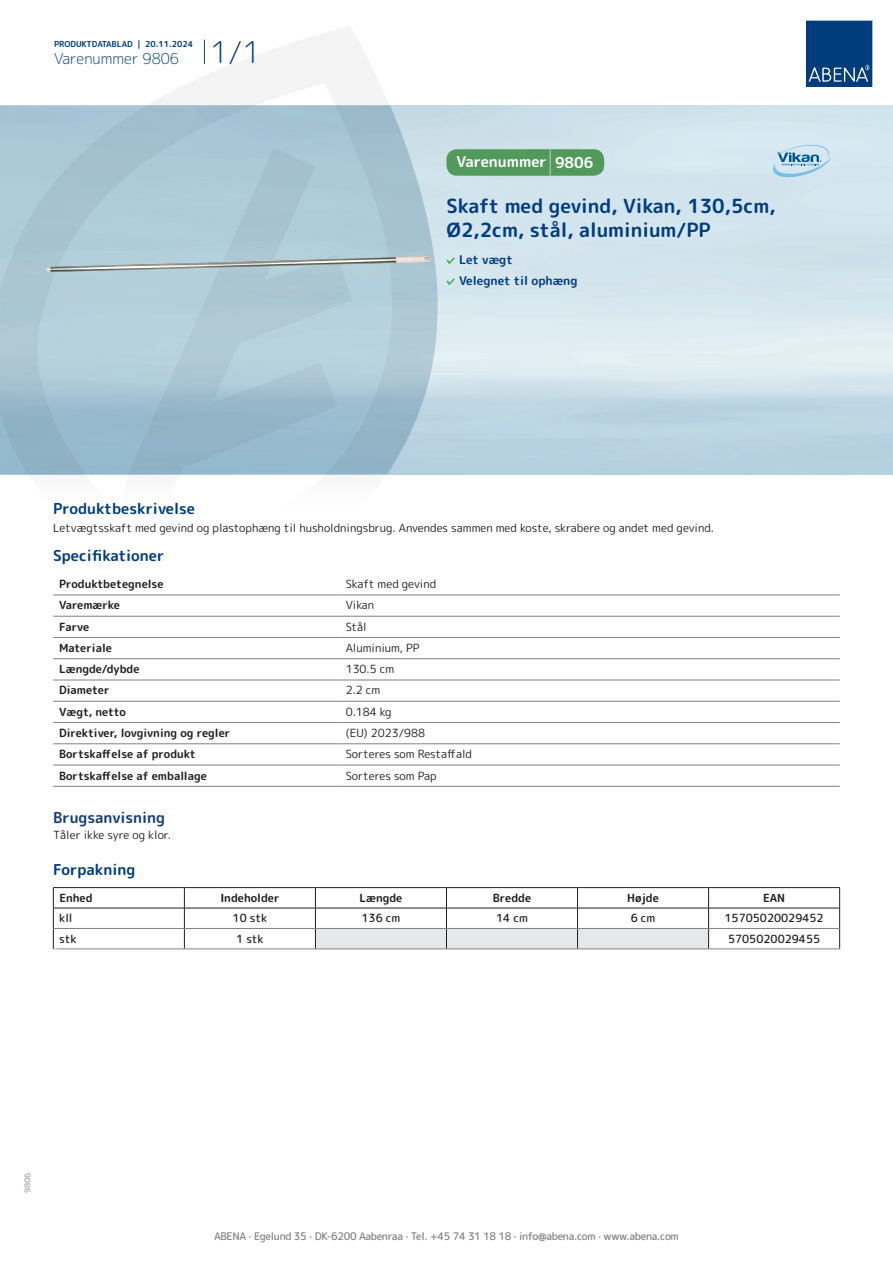
<style>
.page{position:relative;width:893px;height:1263px;background:#fff}
.page>*{position:absolute;margin:0;border:0;box-sizing:border-box;transform-origin:0 0}
.t1{font:700 19.5px/24px "Rounded Mplus 1 c";color:#013d7d}
.t2{font:700 15px "Rounded Mplus 1 c";color:#013d7d}
.t3{font:300 15px "Rounded Mplus 1 c";color:#013d7d}
.t4{font:700 15px "Rounded Mplus 1 c";color:#fff}
.t5{font:700 15px "Rounded Mplus 1 c";color:#153f74}
.t6{font:700 12px/21px "Rounded Mplus 1 c";color:#013d7d}
.t7{font:11.25px "Rounded Mplus 1 c";color:#231f20}
.t8{font:700 11.25px "Rounded Mplus 1 c";color:#231f20}
.t9{font:500 11.25px "Rounded Mplus 1 c";color:#231f20}
.t10{font:500 10.5px "Rounded Mplus 1 c";letter-spacing:-.03em;color:#808285}
.t11{font:700 10.5px "Rounded Mplus 1 c";color:#fff}
.t12{font:700 8.25px "Rounded Mplus 1 c";color:#013d7d}
.t13{font:700 8.25px "Rounded Mplus 1 c";color:#b2b3b7}
.s1{font-size:30px}
.s2{font-size:25.5px}
</style>
<div class="page">
<svg style="left:0;top:26px;width:439px;height:569px"></svg>
<svg style="left:0;top:106px;width:438px;height:368px;background:#a8c5d4"></svg>
<svg style="left:204px;top:40px;width:1px;height:24px"></svg>
<svg style="left:806px;top:20px;width:67px;height:67px;background:#144b86"></svg>
<img style="left:47px;top:256px;width:385px;height:16px">
<hr style="left:53px;top:595px;width:287px;height:1px;background:#808285">
<hr style="left:340px;top:595px;width:500px;height:1px;background:#808285">
<hr style="left:53px;top:616px;width:287px;height:1px;background:#808285">
<hr style="left:340px;top:616px;width:500px;height:1px;background:#808285">
<hr style="left:53px;top:637px;width:287px;height:1px;background:#808285">
<hr style="left:340px;top:637px;width:500px;height:1px;background:#808285">
<hr style="left:53px;top:658px;width:287px;height:1px;background:#808285">
<hr style="left:340px;top:658px;width:500px;height:1px;background:#808285">
<hr style="left:53px;top:680px;width:287px;height:1px;background:#808285">
<hr style="left:340px;top:680px;width:500px;height:1px;background:#808285">
<hr style="left:53px;top:701px;width:287px;height:1px;background:#808285">
<hr style="left:340px;top:701px;width:500px;height:1px;background:#808285">
<hr style="left:53px;top:722px;width:287px;height:1px;background:#808285">
<hr style="left:340px;top:722px;width:500px;height:1px;background:#808285">
<hr style="left:53px;top:743px;width:287px;height:1px;background:#808285">
<hr style="left:340px;top:743px;width:500px;height:1px;background:#808285">
<hr style="left:53px;top:765px;width:287px;height:1px;background:#808285">
<hr style="left:340px;top:765px;width:500px;height:1px;background:#808285">
<hr style="left:53px;top:786px;width:287px;height:1px;background:#808285">
<hr style="left:340px;top:786px;width:500px;height:1px;background:#808285">
<hr style="left:53px;top:887px;width:131px;height:1px;background:#231f20">
<hr style="left:184px;top:887px;width:131px;height:1px;background:#231f20">
<hr style="left:315px;top:887px;width:131px;height:1px;background:#231f20">
<hr style="left:446px;top:887px;width:131px;height:1px;background:#231f20">
<hr style="left:577px;top:887px;width:132px;height:1px;background:#231f20">
<hr style="left:709px;top:887px;width:131px;height:1px;background:#231f20">
<hr style="left:53px;top:908px;width:131px;height:1px;background:#231f20">
<hr style="left:184px;top:908px;width:131px;height:1px;background:#231f20">
<hr style="left:709px;top:908px;width:131px;height:1px;background:#231f20">
<svg style="left:53px;top:888px;width:1px;height:61px"></svg>
<svg style="left:184px;top:888px;width:1px;height:61px"></svg>
<svg style="left:315px;top:888px;width:394px;height:61px"></svg>
<svg style="left:839px;top:888px;width:1px;height:61px"></svg>
<hr style="left:54px;top:928px;width:130px;height:1px;background:#808285">
<hr style="left:184px;top:928px;width:131px;height:1px;background:#808285">
<hr style="left:315px;top:928px;width:131px;height:1px;background:#808285">
<hr style="left:446px;top:928px;width:131px;height:1px;background:#808285">
<hr style="left:577px;top:928px;width:132px;height:1px;background:#808285">
<hr style="left:709px;top:928px;width:130px;height:1px;background:#808285">
<hr style="left:53px;top:949px;width:131px;height:1px;background:#808285">
<hr style="left:184px;top:949px;width:131px;height:1px;background:#808285">
<hr style="left:315px;top:949px;width:131px;height:1px;background:#808285">
<hr style="left:446px;top:949px;width:131px;height:1px;background:#808285">
<hr style="left:577px;top:949px;width:132px;height:1px;background:#808285">
<hr style="left:709px;top:949px;width:131px;height:1px;background:#808285">
<svg style="left:446px;top:257px;width:9px;height:7px"></svg>
<svg style="left:446px;top:278px;width:9px;height:7px"></svg>
<div style="left:446px;top:149px;width:158px;height:27px;background:#52995c;border-radius:10px"></div>
<svg style="left:772px;top:145px;width:59px;height:32px;background:#b1d1e4"></svg>
<p class="t12" style="left:54px;top:38px;width:141px">PRODUKTDATABLAD | 20.11.2024</p>
<h2 class="t3" style="left:54px;top:48px;width:208px">Varenummer 9806 <span class="s1">1/1</span></h2>
<h2 class="t4" style="left:457px;top:151px;width:138px">Varenummer <span class="s2">|</span> 9806</h2>
<h1 class="t1" style="left:446px;top:194px;width:331px">Skaft med gevind, Vikan, 130,5cm,<br>Ø2,2cm, stål, aluminium/PP</h1>
<p class="t6" style="left:459px;top:249px;width:120px">Let vægt<br>Velegnet til ophæng</p>
<h2 class="t2" style="left:53px;top:498px;width:143px">Produktbeskrivelse</h2>
<p class="t7" style="left:53px;top:520px;width:662px">Letvægtsskaft med gevind og plastophæng til husholdningsbrug. Anvendes sammen med koste, skrabere og andet med gevind.</p>
<h2 class="t2" style="left:53px;top:545px;width:113px">Specifikationer</h2>
<p class="t8" style="left:59px;top:576px;width:106px">Produktbetegnelse</p>
<p class="t7" style="left:346px;top:576px;width:92px">Skaft med gevind</p>
<p class="t8" style="left:59px;top:597px;width:62px">Varemærke</p>
<p class="t7" style="left:346px;top:597px;width:30px">Vikan</p>
<p class="t8" style="left:59px;top:618px;width:32px">Farve</p>
<p class="t7" style="left:346px;top:618px;width:23px">Stål</p>
<p class="t8" style="left:59px;top:640px;width:54px">Materiale</p>
<p class="t7" style="left:346px;top:640px;width:75px">Aluminium, PP</p>
<p class="t8" style="left:59px;top:661px;width:82px">Længde/dybde</p>
<p class="t7" style="left:346px;top:661px;width:50px">130.5 cm</p>
<p class="t8" style="left:59px;top:682px;width:52px">Diameter</p>
<p class="t7" style="left:346px;top:682px;width:36px">2.2 cm</p>
<p class="t8" style="left:59px;top:704px;width:68px">Vægt, netto</p>
<p class="t7" style="left:346px;top:704px;width:47px">0.184 kg</p>
<p class="t8" style="left:59px;top:725px;width:173px">Direktiver, lovgivning og regler</p>
<p class="t7" style="left:346px;top:725px;width:81px">(EU) 2023/988</p>
<p class="t8" style="left:59px;top:746px;width:138px">Bortskaffelse af produkt</p>
<p class="t7" style="left:346px;top:746px;width:128px">Sorteres som Restaffald</p>
<p class="t8" style="left:59px;top:767px;width:149px">Bortskaffelse af emballage</p>
<p class="t7" style="left:346px;top:767px;width:93px">Sorteres som Pap</p>
<h2 class="t5" style="left:53px;top:806px;width:113px">Brugsanvisning</h2>
<p class="t7" style="left:53px;top:827px;width:119px">Tåler ikke syre og klor.</p>
<h2 class="t2" style="left:53px;top:859px;width:84px">Forpakning</h2>
<p class="t8" style="left:59px;top:890px;width:35px">Enhed</p>
<p class="t8" style="left:220px;top:890px;width:61px">Indeholder</p>
<p class="t8" style="left:359px;top:890px;width:44px">Længde</p>
<p class="t8" style="left:493px;top:890px;width:40px">Bredde</p>
<p class="t8" style="left:627px;top:890px;width:33px">Højde</p>
<p class="t8" style="left:763px;top:890px;width:24px">EAN</p>
<p class="t9" style="left:59px;top:910px;width:15px">kll</p>
<p class="t9" style="left:233px;top:910px;width:36px">10 stk</p>
<p class="t9" style="left:362px;top:910px;width:40px">136 cm</p>
<p class="t9" style="left:496px;top:910px;width:33px">14 cm</p>
<p class="t9" style="left:631px;top:910px;width:26px">6 cm</p>
<p class="t9" style="left:724px;top:910px;width:101px">15705020029452</p>
<p class="t9" style="left:59px;top:931px;width:19px">stk</p>
<p class="t9" style="left:236px;top:931px;width:29px">1 stk</p>
<p class="t9" style="left:728px;top:931px;width:94px">5705020029455</p>
<p class="t11" style="left:53px;top:944px;width:7px">*</p>
<p class="t13" style="left:22px;top:1193px;width:23px;rotate:-90deg">9806</p>
<p class="t10" style="left:214px;top:1229px;width:466px">ABENA · Egelund 35 · DK-6200 Aabenraa · Tel. +45 74 31 18 18 · info@abena.com · www.abena.com</p>
</div>
